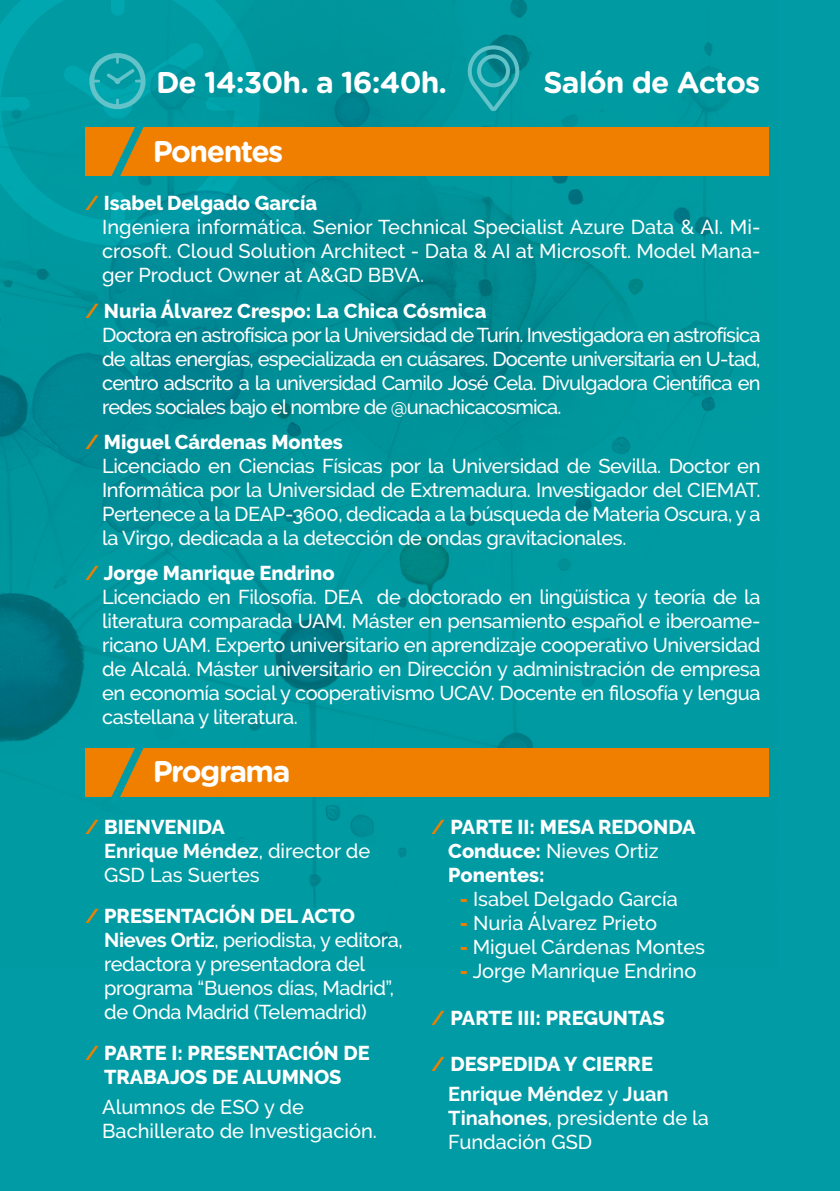
<style>
.page{position:relative;width:840px;height:1191px;background:#fff}
.page>*{position:absolute;margin:0;border:0;box-sizing:border-box;transform-origin:0 0}
.t1{font:700 65.8px "Gotham Rounded";color:#009ba4}
.t2{font:700 30px "Gotham Rounded";letter-spacing:-.045em;color:#fff}
.t3{font:500 20px/24px "Raleway";letter-spacing:-.02em;color:#fff}
.t4{font:500 20px/24px "Raleway";color:#fff}
.t5{font:500 20px/24px "Raleway";letter-spacing:-.04em;color:#fff}
.t6{font:800 20px/24px "Raleway";color:#fff;text-align:center}
.t7{font:700 20px/29.6px "Raleway";color:#fff}
.s1{font-weight:700;color:#f07f00}
.s2{font-weight:800}
.s3{font-weight:700}
.s4{font-weight:500}
.s5{font-weight:800;color:#f07f00}
.s6{color:#f07f00}
</style>
<div class="page">
<div style="left:0;top:0;width:839px;height:1191px;background:#009ba4"></div>
<img style="left:0;top:0;width:769px;height:943px">
<div style="left:85px;top:128px;width:683px;height:48px;background:#f07f00"></div>
<div style="left:85px;top:748px;width:683px;height:48px;background:#f07f00"></div>
<svg style="left:63px;top:42px;width:141px;height:77px"></svg>
<svg style="left:457px;top:47px;width:67px;height:68px"></svg>
<h1 class="t1" style="left:110px;top:104px;width:36px">/</h1>
<h2 class="t2" style="left:156px;top:61px;width:292px">De 14:30h. a 16:40h.</h2>
<h2 class="t2" style="left:543px;top:61px;width:218px">Salón de Actos</h2>
<h2 class="t2" style="left:153px;top:129px;width:132px">Ponentes</h2>
<p class="t4" style="left:102px;top:191px;width:659px;text-indent:-17px"><span class="s1">/</span> <span class="s2">Isabel Delgado García<br></span>Ingeniera informática. Senior Technical Specialist Azure Data &amp; AI. Mi&shy;crosoft. Cloud Solution Architect - Data &amp; AI at Microsoft. Model Mana&shy;ger Product Owner at A&amp;GD BBVA.</p>
<p class="t5" style="left:102px;top:298px;width:659px;text-indent:-17px"><span class="s1">/</span> <span class="s2">Nuria Álvarez Crespo: La Chica Cósmica<br></span>Doctora en astrofísica por la Universidad de Turín. Investigadora en astrofísica de altas energías, especializada en cuásares. Docente universitaria en U-tad, centro adscrito a la universidad Camilo José Cela. Divulgadora Científica en redes sociales bajo el nombre de @unachicacosmica.</p>
<p class="t3" style="left:102px;top:430px;width:659px;text-indent:-17px"><span class="s1">/</span> <span class="s2">Miguel Cárdenas Montes<br></span>Licenciado en Ciencias Físicas por la Universidad de Sevilla. Doctor en Informática por la Universidad de Extremadura. Investigador del CIEMAT.<br>Pertenece a la DEAP-3600, dedicada a la búsqueda de Materia Oscura, y a la Virgo, dedicada a la detección de ondas gravitacionales.</p>
<p class="t3" style="left:102px;top:561px;width:659px;text-indent:-17px"><span class="s1">/</span> <span class="s2">Jorge Manrique Endrino<br></span>Licenciado en Filosofía. DEA de doctorado en lingüística y teoría de la literatura comparada UAM. Máster en pensamiento español e iberoame&shy;ricano UAM. Experto universitario en aprendizaje cooperativo Universidad de Alcalá. Máster universitario en Dirección y administración de empresa en economía social y cooperativismo UCAV. Docente en filosofía y lengua castellana y literatura.</p>
<h1 class="t1" style="left:110px;top:724px;width:36px">/</h1>
<h2 class="t2" style="left:153px;top:749px;width:139px">Programa</h2>
<p class="t4" style="left:104px;top:814px;width:267px;text-indent:-19px"><span class="s1">/</span> <span class="s2">BIENVENIDA<br></span><span class="s3">Enrique Méndez</span>, director de<br>GSD Las Suertes</p>
<p class="t3" style="left:104px;top:903px;width:300px;text-indent:-19px"><span class="s1">/</span> <span class="s2">PRESENTACIÓN DEL ACTO<br></span><span class="s3">Nieves Ortiz</span>, periodista, y editora, redactora y presentadora del programa “Buenos días, Madrid”, de Onda Madrid (Telemadrid)</p>
<p class="t6" style="left:85px;top:1041px;width:286px"><span class="s1">/</span> PARTE I: PRESENTACIÓN DE<br>TRABAJOS DE ALUMNOS</p>
<p class="t4" style="left:102px;top:1094px;width:276px">Alumnos de ESO y de<br>Bachillerato de Investigación.</p>
<p class="t6" style="left:448px;top:815px;width:249px;text-align:left;text-indent:-17px"><span class="s1">/</span> PARTE II: MESA REDONDA<br>Conduce: <span class="s4">Nieves Ortiz<br></span>Ponentes:</p>
<p class="t4" style="left:459px;top:886px;width:220px"><span class="s5">-</span> Isabel Delgado García</p>
<p class="t4" style="left:459px;top:910px;width:199px"><span class="s5">-</span> Nuria Álvarez Prieto</p>
<p class="t4" style="left:459px;top:934px;width:247px"><span class="s5">-</span> Miguel Cárdenas Montes</p>
<p class="t4" style="left:459px;top:958px;width:238px"><span class="s5">-</span> Jorge Manrique Endrino</p>
<p class="t6" style="left:431px;top:1005px;width:235px"><span class="s1">/</span> PARTE III: PREGUNTAS</p>
<p class="t7" style="left:448px;top:1049px;width:222px;text-indent:-17px"><span class="s6">/</span> <span class="s2">DESPEDIDA Y CIERRE<br></span>Enrique Méndez <span class="s4">y</span> Juan</p>
<p class="t4" style="left:448px;top:1105px;width:262px"><span class="s3">Tinahones</span>, presidente de la<br>Fundación GSD</p>
</div>
